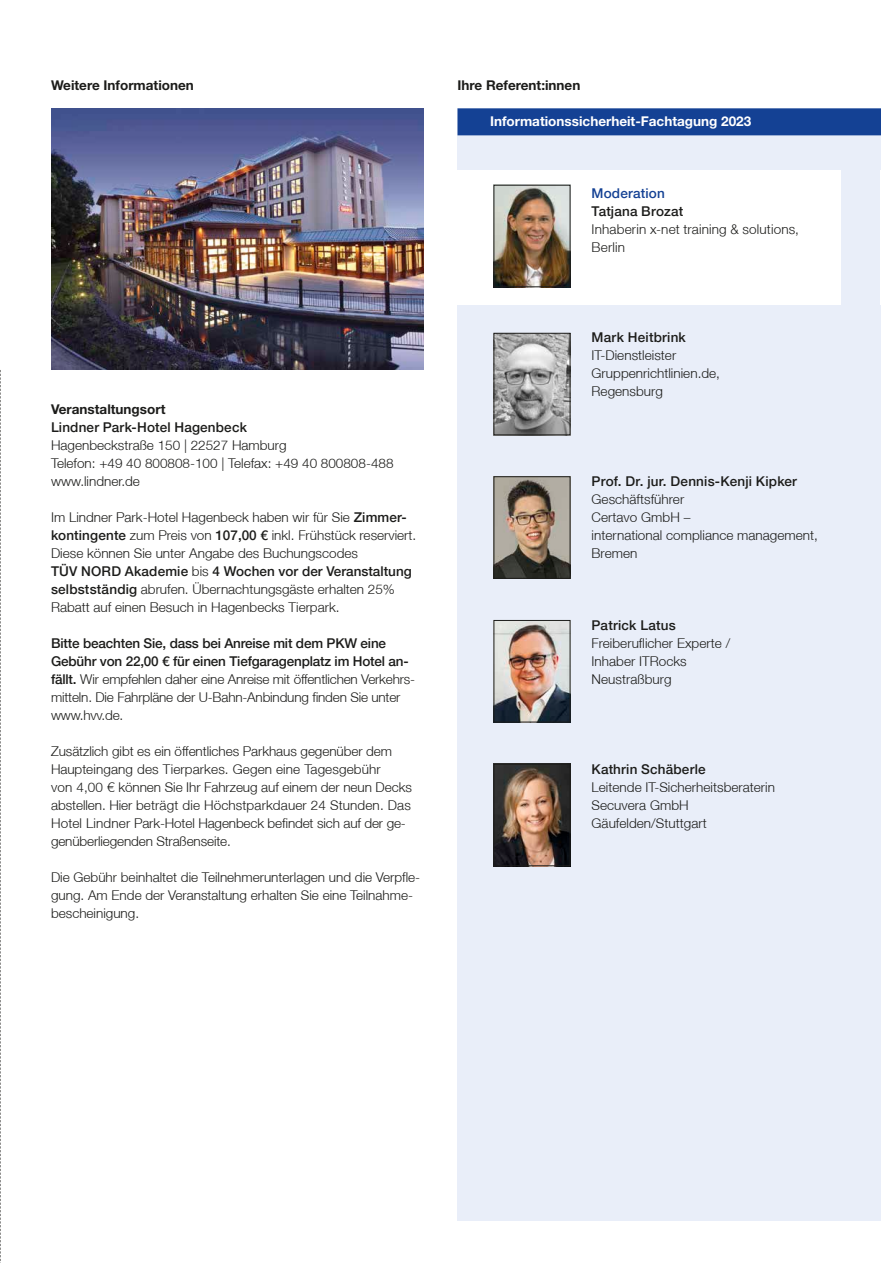
<style>
.page{position:relative;width:881px;height:1263px;background:#fff}
.page>*{position:absolute;margin:0;border:0;box-sizing:border-box;transform-origin:0 0}
.t1{font:300 13.5px/18px "Helvetica Neue LT";color:#1c1c1a}
.t2{font:500 13.5px "Helvetica Neue LT";letter-spacing:.015em;color:#1c1c1a}
.t3{font:700 13.5px "Helvetica Neue LT Pro";color:#1c1c1a}
.t4{font:700 13.5px "Helvetica Neue LT Pro";color:#fff}
.t5{font:500 13.5px "Helvetica Neue LT";letter-spacing:.015em;color:#144194}
.s1{font-weight:500}
</style>
<div class="page">
<div style="left:457px;top:108px;width:423px;height:1112px;background:#e9eef9"></div>
<div style="left:457px;top:108px;width:423px;height:27px;background:#144194"></div>
<div style="left:457px;top:170px;width:383px;height:135px;background:#fff"></div>
<img style="left:495px;top:335px;width:73px;height:98px">
<div style="left:493px;top:333px;width:77px;height:102px;border:1px solid #1c1c1a"></div>
<img style="left:495px;top:766px;width:73px;height:98px">
<div style="left:493px;top:764px;width:77px;height:102px;border:1px solid #1c1c1a"></div>
<img style="left:495px;top:187px;width:73px;height:98px">
<div style="left:493px;top:185px;width:77px;height:102px;border:1px solid #1c1c1a"></div>
<img style="left:495px;top:622px;width:73px;height:98px">
<div style="left:493px;top:620px;width:77px;height:102px;border:1px solid #1c1c1a"></div>
<img style="left:495px;top:478px;width:73px;height:98px">
<div style="left:493px;top:476px;width:77px;height:102px;border:1px solid #1c1c1a"></div>
<img style="left:51px;top:108px;width:372px;height:262px">
<svg style="left:0;top:370px;width:1px;height:893px"></svg>
<p class="t3" style="left:51px;top:77px;width:144px">Weitere Informationen</p>
<p class="t3" style="left:51px;top:401px;width:116px">Veranstaltungsort</p>
<p class="t2" style="left:51px;top:419px;width:197px">Lindner Park-Hotel Hagenbeck</p>
<p class="t1" style="left:51px;top:436px;width:344px">Hagenbeckstraße 150 | 22527 Hamburg<br>Telefon: +49 40 800808-100 | Telefax: +49 40 800808-488 www.lindner.de</p>
<p class="t1" style="left:51px;top:508px;width:366px">Im Lindner Park-Hotel Hagenbeck haben wir für Sie <span class="s1">Zimmer&shy;kontingente</span> zum Preis von <span class="s1">107,00 €</span> inkl. Frühstück reserviert.<br>Diese können Sie unter Angabe des Buchungscodes<br><span class="s1">TÜV NORD Akademie</span> bis <span class="s1">4 Wochen vor der Veranstaltung selbstständig</span> abrufen. Übernachtungsgäste erhalten 25% Rabatt auf einen Besuch in Hagenbecks Tierpark.</p>
<p class="t1" style="left:51px;top:634px;width:365px"><span class="s1">Bitte beachten Sie, dass bei Anreise mit dem PKW eine Gebühr von 22,00 € für einen Tiefgaragenplatz im Hotel an&shy;fällt.</span> Wir empfehlen daher eine Anreise mit öffentlichen Verkehrs&shy;mitteln. Die Fahrpläne der U-Bahn-Anbindung finden Sie unter www.hvv.de.</p>
<p class="t1" style="left:51px;top:742px;width:362px">Zusätzlich gibt es ein öffentliches Parkhaus gegenüber dem Haupteingang des Tierparkes. Gegen eine Tagesgebühr<br>von 4,00 € können Sie Ihr Fahrzeug auf einem der neun Decks abstellen. Hier beträgt die Höchstparkdauer 24 Stunden. Das Hotel Lindner Park-Hotel Hagenbeck befindet sich auf der ge&shy;genüberliegenden Straßenseite.</p>
<p class="t1" style="left:51px;top:868px;width:370px">Die Gebühr beinhaltet die Teilnehmerunterlagen und die Verpfle&shy;gung. Am Ende der Veranstaltung erhalten Sie eine Teilnahme&shy;bescheinigung.</p>
<p class="t3" style="left:457px;top:77px;width:124px">Ihre Referent:innen</p>
<p class="t4" style="left:490px;top:113px;width:262px">Informationssicherheit-Fachtagung 2023</p>
<p class="t5" style="left:591px;top:185px;width:75px">Moderation</p>
<p class="t2" style="left:591px;top:203px;width:93px">Tatjana Brozat</p>
<p class="t1" style="left:591px;top:220px;width:209px">Inhaberin x-net training &amp; solutions,<br>Berlin</p>
<p class="t2" style="left:591px;top:329px;width:96px">Mark Heitbrink</p>
<p class="t1" style="left:591px;top:346px;width:130px">IT-Dienstleister<br>Gruppenrichtlinien.de,<br>Regensburg</p>
<p class="t2" style="left:591px;top:473px;width:207px">Prof. Dr. jur. Dennis-Kenji Kipker</p>
<p class="t1" style="left:591px;top:490px;width:228px">Geschäftsführer<br>Certavo GmbH –<br>international compliance management,<br>Bremen</p>
<p class="t2" style="left:591px;top:617px;width:86px">Patrick Latus</p>
<p class="t1" style="left:591px;top:634px;width:140px">Freiberuflicher Experte /<br>Inhaber ITRocks<br>Neustraßburg</p>
<p class="t2" style="left:591px;top:761px;width:115px">Kathrin Schäberle</p>
<p class="t1" style="left:591px;top:778px;width:185px">Leitende IT-Sicherheitsberaterin<br>Secuvera GmbH<br>Gäufelden/Stuttgart</p>
</div>
